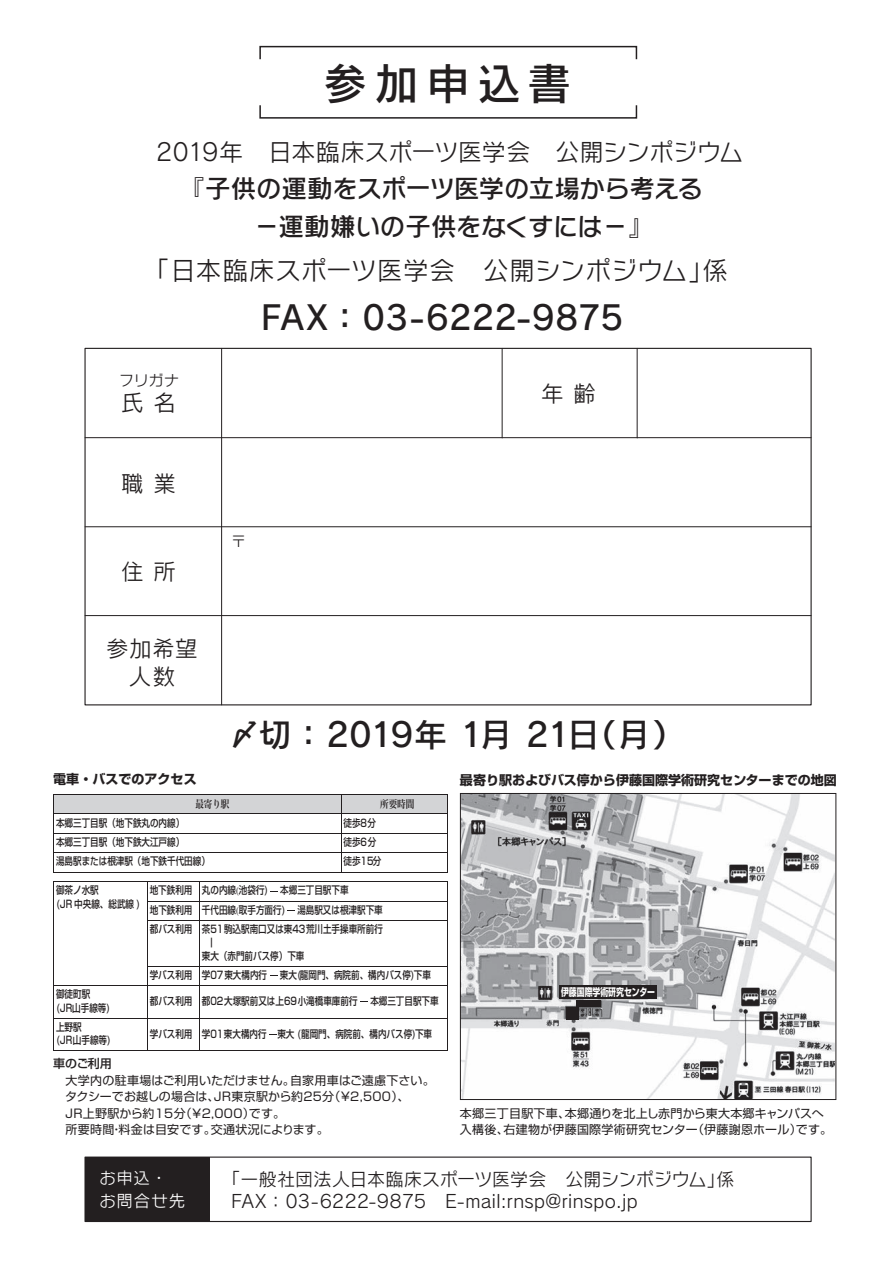
<style>
.page{position:relative;width:893px;height:1263px;background:#fff}
.page>*{position:absolute;margin:0;border:0;box-sizing:border-box;transform-origin:0 0}
.t1{font:43.5px "Rodin NTLG Pro DB";letter-spacing:.175em;color:#231f20}
.t2{font:33px "Rodin NTLG Pro DB";letter-spacing:-.01em;color:#231f20}
.t3{font:33px "Rodin NTLG Pro DB";letter-spacing:-.055em;color:#231f20}
.t4{font:25.5px/37.5px "Rodin NTLG Pro DB";letter-spacing:-.02em;color:#231f20}
.t5{font:25.5px "Rodin NTLG Pro M";letter-spacing:.015em;color:#231f20}
.t6{font:24px "Rodin NTLG Pro M";letter-spacing:-.01em;color:#231f20}
.t7{font:22.5px/28.5px "Rodin NTLG Pro M";letter-spacing:.03em;color:#231f20;text-align:center}
.t8{font:18px/22.5px "Rodin NTLG Pro M";letter-spacing:.01em;color:#231f20}
.t9{font:16.5px/22.5px "Rodin NTLG Pro M";letter-spacing:.04em;color:#fff}
.t10{font:15px "Rodin NTLG Pro M";color:#231f20}
.t11{font:700 13.05px "Shin Go Pro";color:#231f20}
.t12{font:12px/16.5px "Shin Go Pro";letter-spacing:.02em;color:#231f20}
.t13{font:500 12px "Shin Go Pro";letter-spacing:-.025em;color:#231f20}
.t14{font:500 10.5px/13.2px "Shin Go Pr 6";color:#231f20;scale:.81 1}
.t15{font:700 10.5px "Shin Go Pro";color:#fff;scale:.75 1}
.t16{font:10.5px "Hira Min Pro N W6";color:#231f20;scale:.81 1}
.s1{font-family:"Times";font-weight:400}
</style>
<div class="page">
<div style="left:259px;top:105px;width:378px;height:14px;border:2px solid #231f20"></div>
<div style="left:259px;top:46px;width:378px;height:14px;border:2px solid #231f20"></div>
<div style="left:85px;top:1157px;width:125px;height:64px;background:#231f20"></div>
<div style="left:84px;top:1156px;width:728px;height:66px;border:1px solid #231f20"></div>
<hr style="left:221px;top:348px;width:1px;height:357px;background:#231f20">
<hr style="left:502px;top:348px;width:1px;height:90px;background:#231f20">
<hr style="left:637px;top:348px;width:1px;height:90px;background:#231f20">
<hr style="left:85px;top:437px;width:726px;height:1px;background:#231f20">
<hr style="left:85px;top:615px;width:726px;height:1px;background:#231f20">
<hr style="left:85px;top:526px;width:726px;height:1px;background:#231f20">
<img style="left:462px;top:795px;width:372px;height:303px">
<div style="left:559px;top:985px;width:97px;height:13px;background:#231f20"></div>
<div style="left:566px;top:1007px;width:12px;height:12px;background:#231f20"></div>
<div style="left:577px;top:1000px;width:24px;height:7px;background:#231f20"></div>
<div style="left:460px;top:793px;width:376px;height:307px;border:1px solid #231f20"></div>
<div style="left:54px;top:794px;width:287px;height:20px;background:#d3d4d6"></div>
<div style="left:341px;top:794px;width:106px;height:20px;background:#d3d4d6"></div>
<hr style="left:341px;top:871px;width:107px;height:1px;background:#231f20">
<hr style="left:53px;top:871px;width:288px;height:1px;background:#231f20">
<hr style="left:341px;top:852px;width:107px;height:1px;background:#231f20">
<hr style="left:53px;top:852px;width:288px;height:1px;background:#231f20">
<hr style="left:341px;top:833px;width:107px;height:1px;background:#231f20">
<hr style="left:53px;top:833px;width:288px;height:1px;background:#231f20">
<hr style="left:341px;top:794px;width:107px;height:1px;background:#231f20">
<hr style="left:341px;top:813px;width:107px;height:1px;background:#231f20">
<svg style="left:447px;top:795px;width:1px;height:76px"></svg>
<hr style="left:53px;top:794px;width:288px;height:1px;background:#231f20">
<hr style="left:53px;top:813px;width:288px;height:1px;background:#231f20">
<svg style="left:53px;top:795px;width:1px;height:76px"></svg>
<svg style="left:341px;top:795px;width:1px;height:76px"></svg>
<hr style="left:199px;top:1050px;width:249px;height:1px;background:#231f20">
<hr style="left:447px;top:1018px;width:1px;height:33px;background:#231f20">
<hr style="left:147px;top:1050px;width:53px;height:1px;background:#231f20">
<hr style="left:199px;top:1018px;width:1px;height:33px;background:#231f20">
<hr style="left:53px;top:1050px;width:95px;height:1px;background:#231f20">
<hr style="left:53px;top:1018px;width:1px;height:33px;background:#231f20">
<hr style="left:147px;top:1018px;width:1px;height:33px;background:#231f20">
<hr style="left:199px;top:1018px;width:249px;height:1px;background:#231f20">
<hr style="left:447px;top:985px;width:1px;height:33px;background:#231f20">
<hr style="left:147px;top:1018px;width:53px;height:1px;background:#231f20">
<hr style="left:199px;top:985px;width:1px;height:33px;background:#231f20">
<hr style="left:53px;top:1018px;width:95px;height:1px;background:#231f20">
<hr style="left:53px;top:985px;width:1px;height:33px;background:#231f20">
<hr style="left:147px;top:985px;width:1px;height:33px;background:#231f20">
<hr style="left:199px;top:985px;width:249px;height:1px;background:#231f20">
<svg style="left:447px;top:967px;width:1px;height:18px"></svg>
<hr style="left:147px;top:985px;width:53px;height:1px;background:#231f20">
<svg style="left:199px;top:967px;width:1px;height:18px"></svg>
<hr style="left:199px;top:966px;width:249px;height:1px;background:#231f20">
<hr style="left:447px;top:920px;width:1px;height:47px;background:#231f20">
<hr style="left:147px;top:966px;width:53px;height:1px;background:#231f20">
<hr style="left:199px;top:920px;width:1px;height:47px;background:#231f20">
<hr style="left:199px;top:920px;width:249px;height:1px;background:#231f20">
<hr style="left:147px;top:920px;width:53px;height:1px;background:#231f20">
<hr style="left:199px;top:881px;width:249px;height:1px;background:#231f20">
<hr style="left:199px;top:901px;width:249px;height:1px;background:#231f20">
<svg style="left:447px;top:882px;width:1px;height:38px"></svg>
<hr style="left:147px;top:881px;width:53px;height:1px;background:#231f20">
<hr style="left:147px;top:901px;width:53px;height:1px;background:#231f20">
<svg style="left:199px;top:882px;width:1px;height:38px"></svg>
<hr style="left:53px;top:881px;width:95px;height:1px;background:#231f20">
<hr style="left:53px;top:985px;width:95px;height:1px;background:#231f20">
<hr style="left:53px;top:881px;width:1px;height:105px;background:#231f20">
<hr style="left:147px;top:881px;width:1px;height:105px;background:#231f20">
<h1 class="t1" style="left:323px;top:55px;width:249px">参加申込書</h1>
<h3 class="t6" style="left:156px;top:136px;width:589px">2019年　日本臨床スポーツ医学会　公開シンポジウム</h3>
<h3 class="t4" style="left:254px;top:169px;width:450px;text-indent:-75px">『子供の運動をスポーツ医学の立場から考える－運動嫌いの子供をなくすには－』</h3>
<h3 class="t5" style="left:144px;top:254px;width:586px">「日本臨床スポーツ医学会　公開シンポジウム」係</h3>
<h3 class="t10" style="left:119px;top:370px;width:62px">フリガナ</h3>
<h3 class="t7" style="left:121px;top:388px;width:57px">氏 名</h3>
<h3 class="t7" style="left:121px;top:469px;width:57px">職 業</h3>
<h3 class="t7" style="left:121px;top:557px;width:57px">住 所</h3>
<h3 class="t7" style="left:106px;top:633px;width:93px">参加希望人数</h3>
<h2 class="t2" style="left:261px;top:295px;width:364px">FAX：03-6222-9875</h2>
<h3 class="t10" style="left:231px;top:532px;width:16px">〒</h3>
<h3 class="t7" style="left:541px;top:379px;width:57px">年 齢</h3>
<h2 class="t3" style="left:228px;top:713px;width:458px">〆切：2019年 1月 21日（月）</h2>
<p class="t11" style="left:53px;top:769px;width:145px">電車・バスでのアクセス</p>
<p class="t16" style="left:195px;top:795px;width:44px">最寄り駅</p>
<p class="t16" style="left:380px;top:795px;width:44px">所要時間</p>
<p class="t14" style="left:56px;top:815px;width:160px">本郷三丁目駅（地下鉄丸の内線）</p>
<p class="t14" style="left:343px;top:815px;width:42px">徒歩8分</p>
<p class="t14" style="left:56px;top:835px;width:160px">本郷三丁目駅（地下鉄大江戸線）</p>
<p class="t14" style="left:343px;top:835px;width:42px">徒歩6分</p>
<p class="t14" style="left:56px;top:854px;width:191px">湯島駅または根津駅（地下鉄千代田線）</p>
<p class="t14" style="left:343px;top:854px;width:48px">徒歩15分</p>
<p class="t14" style="left:56px;top:883px;width:105px">御茶ノ水駅<br>(JR 中央線、総武線 )</p>
<p class="t14" style="left:150px;top:880px;width:289px;line-height:19.4px">地下鉄利用 丸の内線<span class="s1">(</span>池袋行) 本郷三丁目駅下車<br>地下鉄利用 千代田線<span class="s1">(</span>取手方面行) 湯島駅又は根津駅下車都バス利用 茶51駒込駅南口又は東43荒川土手操車所前行</p>
<p class="t14" style="left:202px;top:935px;width:128px;text-indent:9px">|<br>東大（赤門前バス停）下車</p>
<p class="t14" style="left:150px;top:968px;width:349px">学バス利用 学07東大構内行 東大(龍岡門、病院前、構内バス停)下車</p>
<p class="t14" style="left:56px;top:987px;width:68px">御徒町駅<br>(JR山手線等)</p>
<p class="t14" style="left:150px;top:994px;width:358px">都バス利用 都02大塚駅前又は上69小滝橋車庫前行 本郷三丁目駅下車</p>
<p class="t14" style="left:56px;top:1020px;width:69px">上野駅<br>(JR山手線等)</p>
<p class="t14" style="left:150px;top:1026px;width:350px">学バス利用 学01東大構内行 東大 (龍岡門、病院前、構内バス停)下車</p>
<p class="t13" style="left:53px;top:1054px;width:60px">車のご利用</p>
<p class="t12" style="left:53px;top:1070px;width:383px;text-indent:12px">大学内の駐車場はご利用いただけません。自家用車はご遠慮下さい。　タクシーでお越しの場合は、ＪＲ東京駅から約25分（￥2,500）、　JR上野駅から約15分（￥2,000）です。<br>　所要時間・料金は目安です。交通状況によります。</p>
<p class="t11" style="left:460px;top:770px;width:378px">最寄り駅およびバス停から伊藤国際学術研究センターまでの地図</p>
<p class="t15" style="left:561px;top:984px;width:127px">伊藤国際学術研究センター</p>
<p class="t12" style="left:460px;top:1103px;width:374px">本郷三丁目駅下車、本郷通りを北上し赤門から東大本郷キャンパスへ入構後、右建物が伊藤国際学術研究センター（伊藤謝恩ホール）です。</p>
<h3 class="t9" style="left:99px;top:1166px;width:87px">お申込・お問合せ先</h3>
<h3 class="t8" style="left:231px;top:1167px;width:505px;text-indent:-9px">「一般社団法人日本臨床スポーツ医学会　公開シンポジウム」係<br>FAX：03-6222-9875　E-mail:rnsp@rinspo.jp</h3>
</div>
